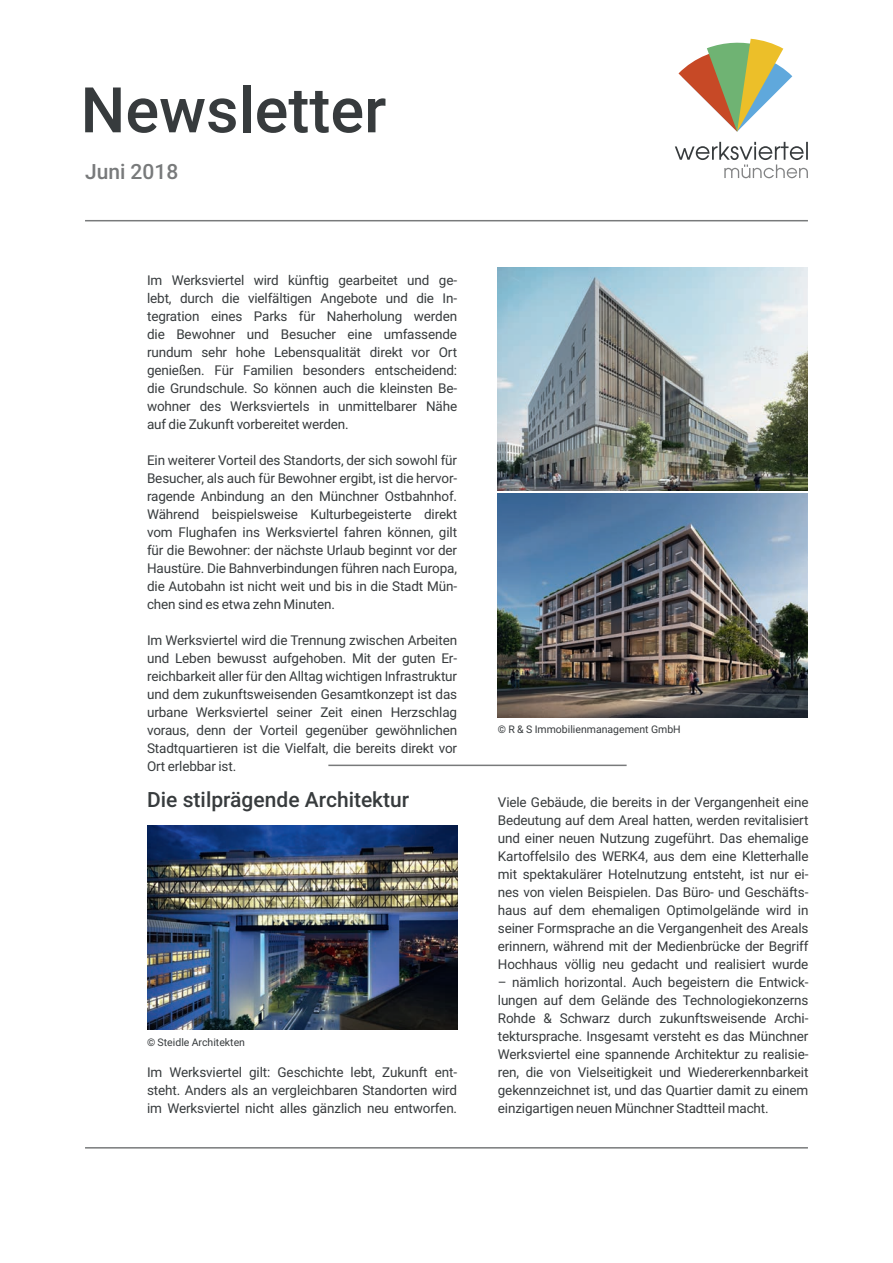
<style>
.page{position:relative;width:893px;height:1263px;background:#fff}
.page>*{position:absolute;margin:0;border:0;box-sizing:border-box;transform-origin:0 0}
.t1{font:500 63px "Roboto";color:#373b3d}
.t2{font:500 21px "Roboto";color:#373b3d}
.t3{font:500 21px "Roboto";color:#787a7b}
.t4{font:13.5px/18px "Roboto";letter-spacing:-.01em;color:#373b3d;text-align:justify}
.t5{font:10.5px "Roboto";color:#373b3d}
</style>
<div class="page">
<svg style="left:678px;top:39px;width:114px;height:93px"></svg>
<svg style="left:675px;top:142px;width:133px;height:36px"></svg>
<hr style="left:85px;top:220px;width:723px;height:1px;background:#787a7b">
<hr style="left:85px;top:1147px;width:723px;height:1px;background:#787a7b">
<img style="left:498px;top:267px;width:309px;height:223px">
<img style="left:498px;top:494px;width:309px;height:223px">
<img style="left:147px;top:825px;width:310px;height:204px">
<hr style="left:328px;top:765px;width:299px;height:1px;background:#787a7b">
<h1 class="t1" style="left:81px;top:66px;width:307px">Newsletter</h1>
<h2 class="t3" style="left:85px;top:156px;width:95px">Juni 2018</h2>
<p class="t4" style="left:147px;top:271px;width:312px">Im Werksviertel wird künftig gearbeitet und ge&shy;lebt, durch die vielfältigen Angebote und die In&shy;tegration eines Parks für Naherholung werden die Bewohner und Besucher eine umfassende rundum sehr hohe Lebensqualität direkt vor Ort genießen. Für Familien besonders entscheidend: die Grundschule. So können auch die kleinsten Be&shy;wohner des Werksviertels in unmittelbarer Nähe auf die Zukunft vorbereitet werden.</p>
<p class="t4" style="left:147px;top:451px;width:312px">Ein weiterer Vorteil des Standorts, der sich sowohl für Besucher, als auch für Bewohner ergibt, ist die hervor&shy;ragende Anbindung an den Münchner Ostbahnhof.<br>Während beispielsweise Kulturbegeisterte direkt vom Flughafen ins Werksviertel fahren können, gilt für die Bewohner: der nächste Urlaub beginnt vor der Haustüre. Die Bahnverbindungen führen nach Europa, die Autobahn ist nicht weit und bis in die Stadt Mün&shy;chen sind es etwa zehn Minuten.</p>
<p class="t4" style="left:147px;top:631px;width:312px">Im Werksviertel wird die Trennung zwischen Arbeiten und Leben bewusst aufgehoben. Mit der guten Er&shy;reichbarkeit aller für den Alltag wichtigen Infrastruktur und dem zukunftsweisenden Gesamtkonzept ist das urbane Werksviertel seiner Zeit einen Herzschlag voraus, denn der Vorteil gegenüber gewöhnlichen Stadtquartieren ist die Vielfalt, die bereits direkt vor Ort erlebbar ist.</p>
<p class="t5" style="left:498px;top:722px;width:184px">© R &amp; S Immobilienmanagement GmbH</p>
<h2 class="t2" style="left:147px;top:785px;width:264px">Die stilprägende Architektur</h2>
<p class="t4" style="left:498px;top:793px;width:312px">Viele Gebäude, die bereits in der Vergangenheit eine Bedeutung auf dem Areal hatten, werden revitalisiert und einer neuen Nutzung zugeführt. Das ehemalige Kartoffelsilo des WERK4, aus dem eine Kletterhalle mit spektakulärer Hotelnutzung entsteht, ist nur ei&shy;nes von vielen Beispielen. Das Büro- und Geschäfts&shy;haus auf dem ehemaligen Optimolgelände wird in seiner Formsprache an die Vergangenheit des Areals erinnern, während mit der Medienbrücke der Begriff Hochhaus völlig neu gedacht und realisiert wurde</p>
<p class="t4" style="left:498px;top:973px;width:312px">– nämlich horizontal. Auch begeistern die Entwick&shy;lungen auf dem Gelände des Technologiekonzerns Rohde &amp; Schwarz durch zukunftsweisende Archi&shy;tektursprache. Insgesamt versteht es das Münchner Werksviertel eine spannende Architektur zu realisie&shy;ren, die von Vielseitigkeit und Wiedererkennbarkeit gekennzeichnet ist, und das Quartier damit zu einem einzigartigen neuen Münchner Stadtteil macht.</p>
<p class="t5" style="left:147px;top:1035px;width:99px">© Steidle Architekten</p>
<p class="t4" style="left:147px;top:1063px;width:312px">Im Werksviertel gilt: Geschichte lebt, Zukunft ent&shy;steht. Anders als an vergleichbaren Standorten wird im Werksviertel nicht alles gänzlich neu entworfen.</p>
</div>
